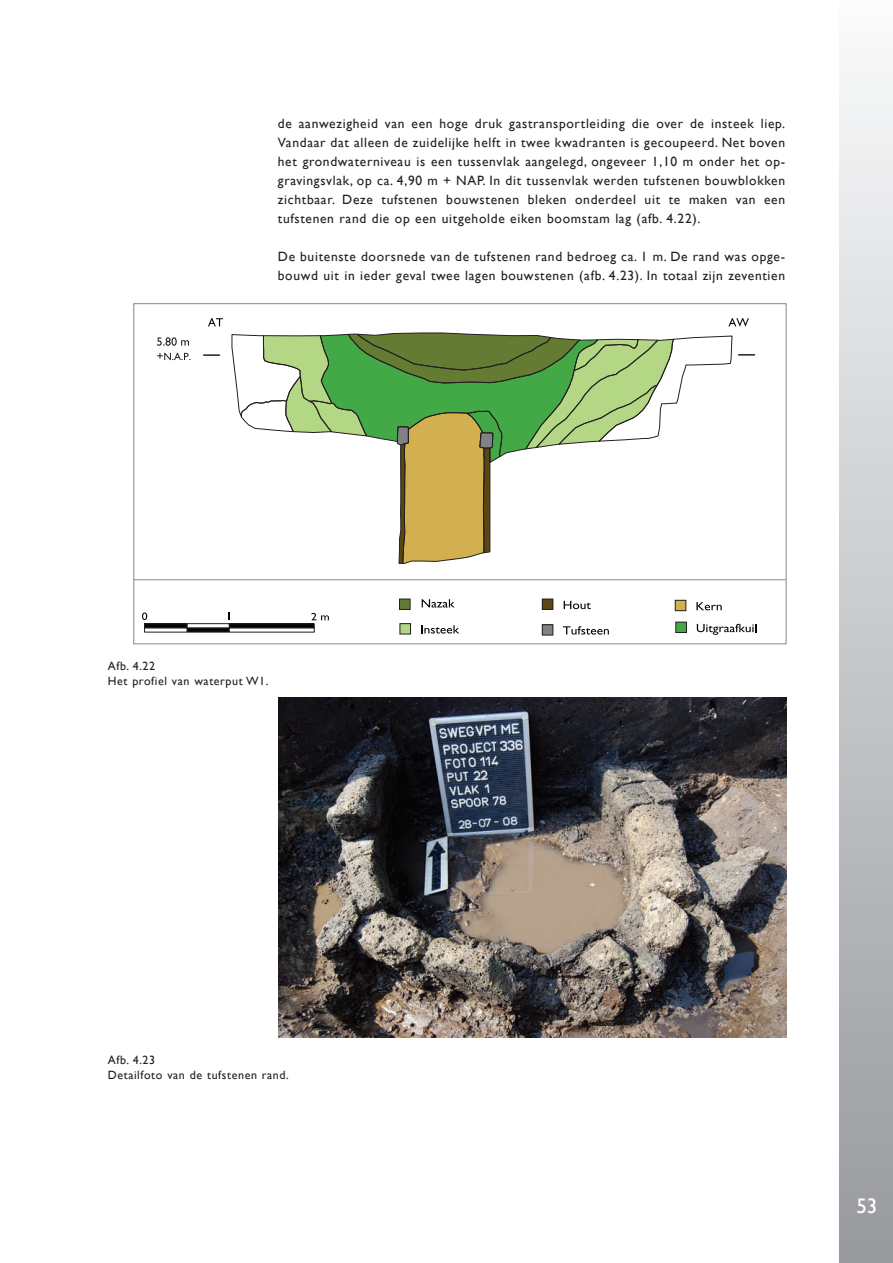
<style>
.page{position:relative;width:893px;height:1263px;background:#fff}
.page>*{position:absolute;margin:0;border:0;box-sizing:border-box;transform-origin:0 0}
.t1{font:21px "Gill Sans";color:#fff}
.t2{font:13.5px/19px "Gill Sans";letter-spacing:.05em;color:#231f20;text-align:justify}
.t3{font:12px/15px "Gill Sans";letter-spacing:.05em;color:#231f20}
</style>
<div class="page">
<div style="left:840px;top:0;width:53px;height:1263px;background:linear-gradient(to bottom,#fafafb,#97999d)"></div>
<svg style="left:204px;top:354px;width:15px;height:2px"></svg>
<svg style="left:739px;top:354px;width:15px;height:2px"></svg>
<svg style="left:728px;top:318px;width:21px;height:8px"></svg>
<svg style="left:208px;top:318px;width:15px;height:8px"></svg>
<svg style="left:157px;top:337px;width:32px;height:9px"></svg>
<svg style="left:157px;top:353px;width:33px;height:7px"></svg>
<svg style="left:231px;top:332px;width:501px;height:232px"></svg>
<svg style="left:135px;top:579px;width:650px;height:57px"></svg>
<img style="left:278px;top:697px;width:509px;height:340px">
<p class="t2" style="left:278px;top:114px;width:509px">de aanwezigheid van een hoge druk gastransportleiding die over de insteek liep.<br>Vandaar dat alleen de zuidelijke helft in twee kwadranten is gecoupeerd. Net boven het grondwaterniveau is een tussenvlak aangelegd, ongeveer 1,10 m onder het op&shy;gravingsvlak, op ca. 4,90 m + NAP. In dit tussenvlak werden tufstenen bouwblokken zichtbaar. Deze tufstenen bouwstenen bleken onderdeel uit te maken van een tufstenen rand die op een uitgeholde eiken boomstam lag (afb. 4.22).</p>
<p class="t2" style="left:278px;top:247px;width:509px">De buitenste doorsnede van de tufstenen rand bedroeg ca. 1 m. De rand was opge&shy;bouwd uit in ieder geval twee lagen bouwstenen (afb. 4.23). In totaal zijn zeventien</p>
<p class="t3" style="left:108px;top:658px;width:162px">Afb. 4.22<br>Het profiel van waterput W1.</p>
<p class="t3" style="left:108px;top:1053px;width:183px">Afb. 4.23<br>Detailfoto van de tufstenen rand.</p>
<p class="t1" style="left:856px;top:1193px;width:22px">53</p>
</div>
